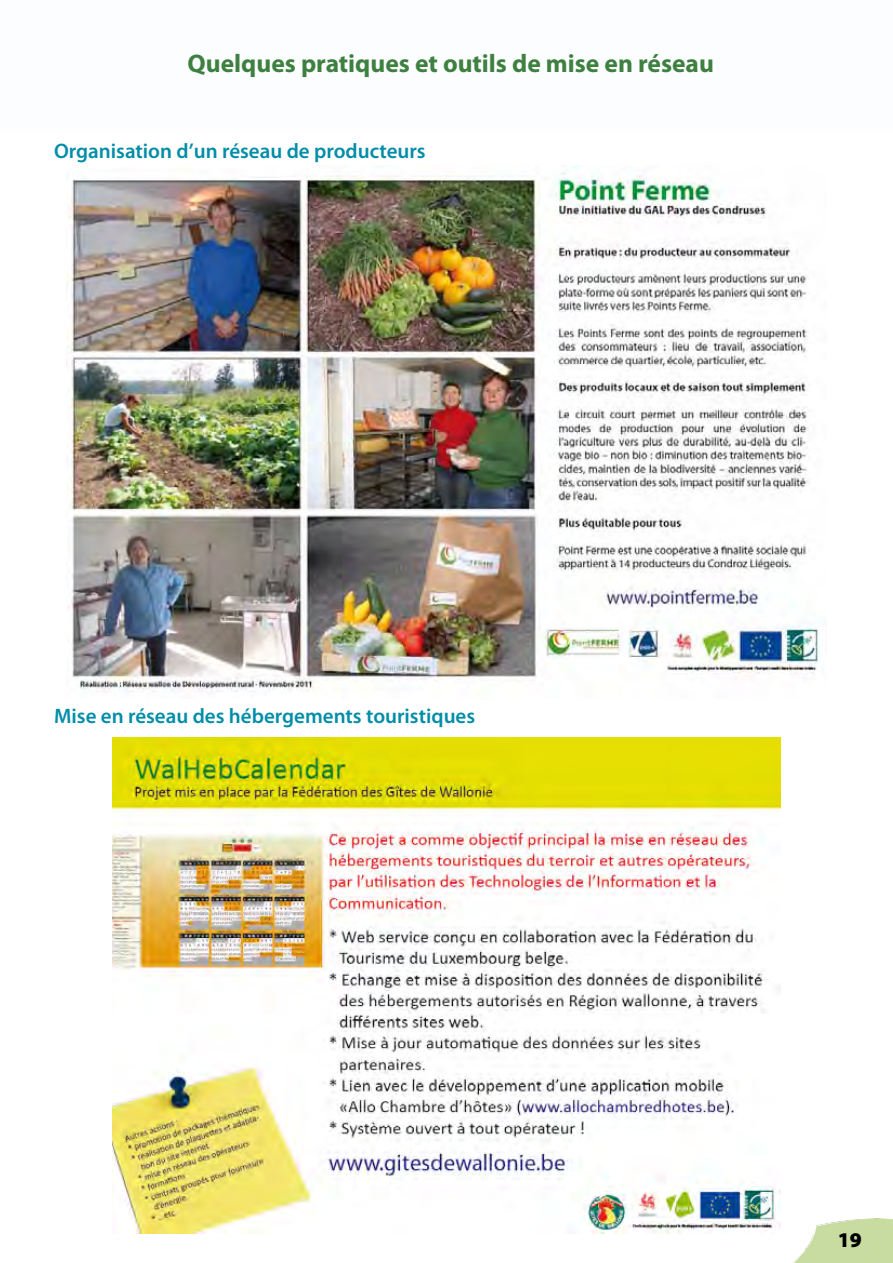
<style>
.page{position:relative;width:893px;height:1263px;background:#fff}
.page>*{position:absolute;margin:0;border:0;box-sizing:border-box;transform-origin:0 0}
.t1{font:700 25.5px "Myriad Pro";color:#3e803f}
.t2{font:600 21px "Myriad Pro";color:#008da8}
.t3{font:900 21px "Myriad Pro";color:#000}
</style>
<div class="page">
<img style="left:793px;top:1218px;width:100px;height:45px">
<div style="left:0;top:0;width:893px;height:131px;background:#fbfdfe"></div>
<img style="left:66px;top:166px;width:761px;height:527px">
<img style="left:113px;top:737px;width:667px;height:497px">
<p class="t1" style="left:188px;top:47px;width:528px">Quelques pratiques et outils de mise en réseau</p>
<p class="t2" style="left:54px;top:138px;width:373px">Organisation d’un réseau de producteurs</p>
<p class="t2" style="left:54px;top:702px;width:423px">Mise en réseau des hébergements touristiques</p>
<p class="t3" style="left:838px;top:1228px;width:26px">19</p>
</div>
